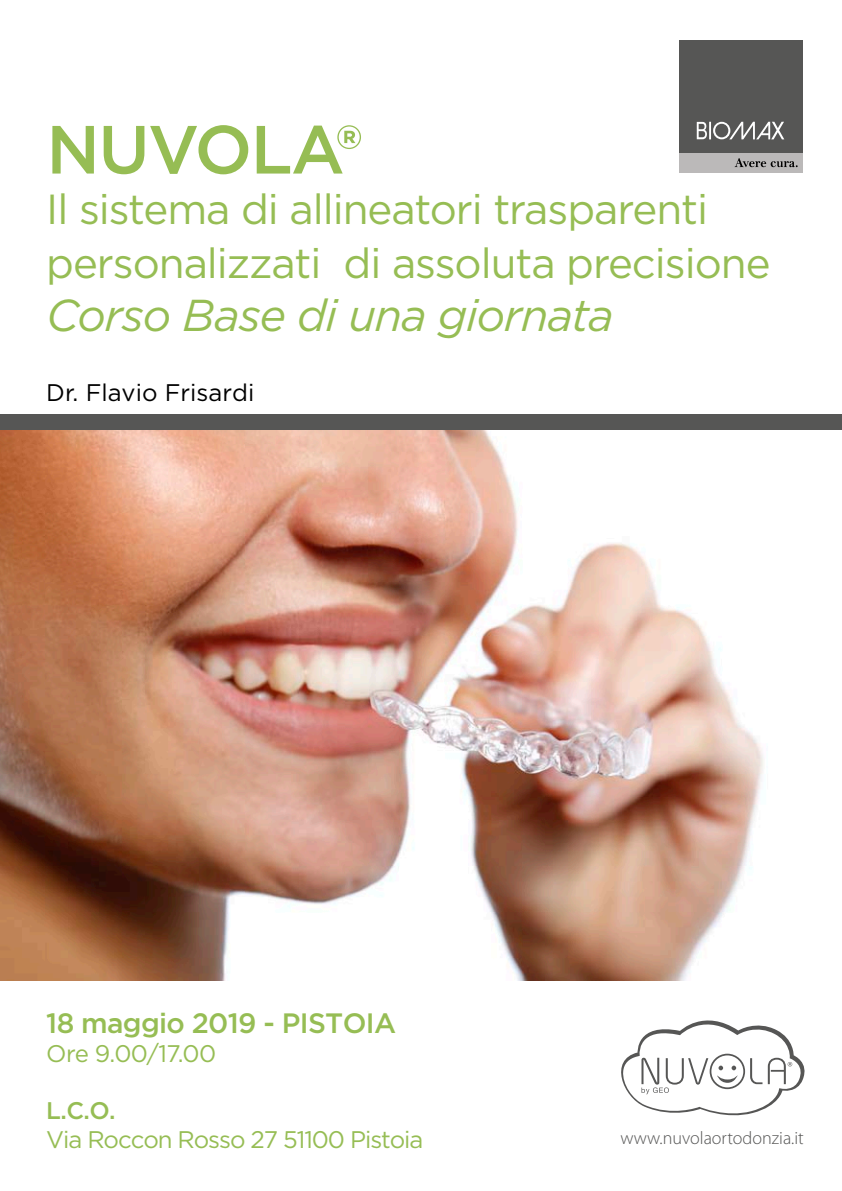
<style>
.page{position:relative;width:842px;height:1191px;background:#fff}
.page>*{position:absolute;margin:0;border:0;box-sizing:border-box;transform-origin:0 0}
.t1{font:500 68px "Gotham";letter-spacing:-.025em;color:#96bd54}
.t2{font:italic 44.6px "Gotham";letter-spacing:-.025em;color:#96bd54}
.t3{font:42px/53.6px "Gotham";letter-spacing:-.025em;color:#96bd54}
.t4{font:500 28px "Gotham";letter-spacing:-.025em;color:#96bd54}
.t5{font:24px "Gotham";letter-spacing:-.045em;color:#96bd54}
.t6{font:24px "Gotham";color:#000}
.t7{font:500 24px "Gotham";color:#96bd54}
.t8{font:300 18.2px "Myriad Pro";color:#565655}
</style>
<div class="page">
<svg style="left:621px;top:1020px;width:184px;height:96px"></svg>
<div style="left:679px;top:152px;width:123px;height:21px;background:#bbb9b9"></div>
<svg style="left:735px;top:158px;width:63px;height:9px"></svg>
<div style="left:679px;top:40px;width:123px;height:112px;background:#565655"></div>
<svg style="left:697px;top:122px;width:87px;height:17px"></svg>
<img style="left:0;top:430px;width:764px;height:551px">
<div style="left:0;top:415px;width:842px;height:15px;background:#565655"></div>
<h1 class="t1" style="left:46px;top:105px;width:317px">NUVOLA®</h1>
<p class="t3" style="left:46px;top:181px;width:726px">Il sistema di allineatori trasparenti personalizzati di assoluta precisione</p>
<p class="t2" style="left:46px;top:287px;width:569px">Corso Base di una giornata</p>
<p class="t6" style="left:46px;top:377px;width:210px">Dr. Flavio Frisardi</p>
<p class="t4" style="left:46px;top:1005px;width:351px">18 maggio 2019 - PISTOIA</p>
<p class="t5" style="left:46px;top:1038px;width:172px">Ore 9.00/17.00</p>
<p class="t7" style="left:46px;top:1094px;width:71px">L.C.O.</p>
<p class="t5" style="left:46px;top:1123px;width:379px">Via Roccon Rosso 27 51100 Pistoia</p>
<p class="t8" style="left:620px;top:1126px;width:185px">www.nuvolaortodonzia.it</p>
</div>
